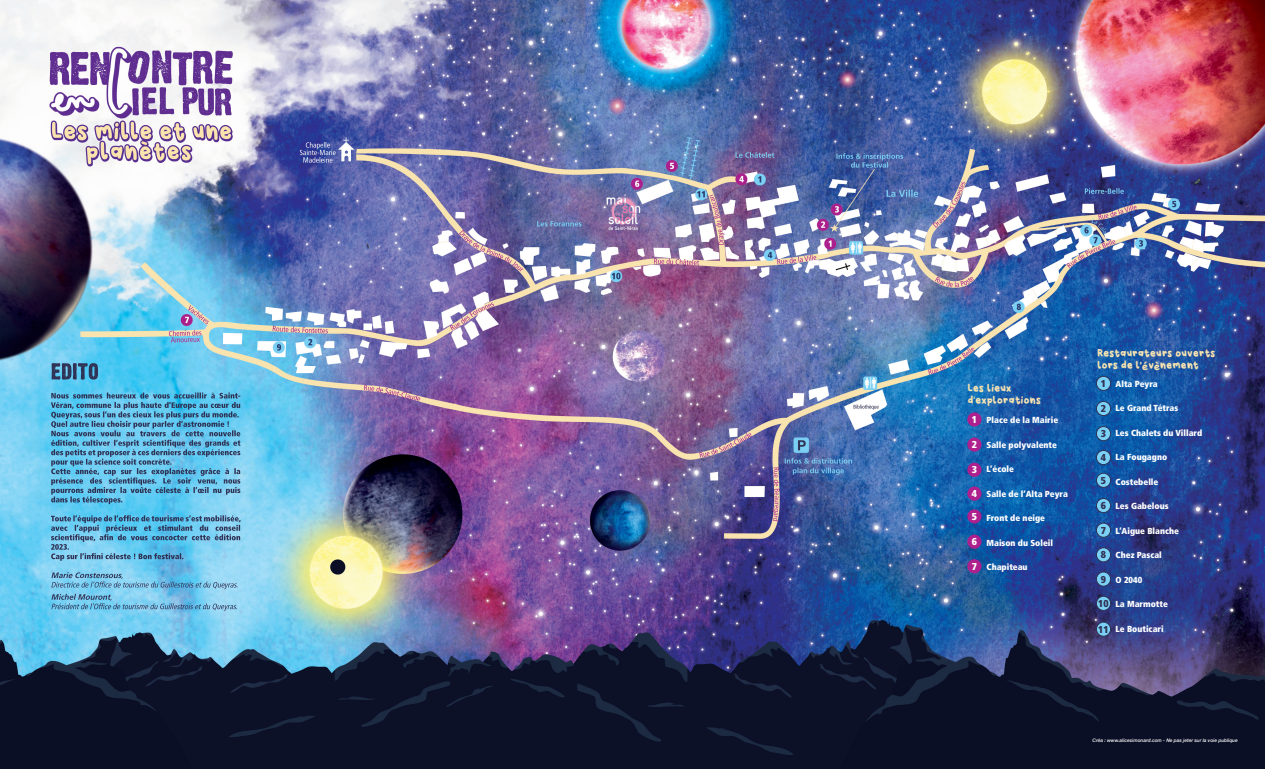
<style>
.page{position:relative;width:1265px;height:769px;background:#fff}
.page>*{position:absolute;margin:0;border:0;box-sizing:border-box;transform-origin:0 0}
.t1{font:14px/12.2px "Winkle";letter-spacing:-.025em;color:#f9e4b0}
.t2{font:900 condensed 10.06px "Frutiger LT Std";color:#2f3255}
.t3{font:900 condensed 10.06px "Frutiger LT Std";color:#fff}
.t4{font:900 condensed 8.75px "Frutiger LT Std";color:#fff}
.t5{font:italic 500 4.81px "Helvetica Neue";color:#fff}
.s1{font-family:"Comic Sans MS";font-weight:700;font-size:10.5px}
</style>
<div class="page">
<img style="left:0;top:0;width:1265px;height:769px">
<div style="left:967px;top:412px;width:14px;height:15px;background:#ad208e;border-radius:50%"></div>
<div style="left:1096px;top:376px;width:15px;height:14px;background:#7ad1f5;border-radius:50%"></div>
<div style="left:1096px;top:376px;width:15px;height:15px;border:1px solid #2f3255;border-radius:50%"></div>
<div style="left:967px;top:437px;width:14px;height:15px;background:#ad208e;border-radius:50%"></div>
<div style="left:1096px;top:401px;width:15px;height:15px;background:#7ad1f5;border-radius:50%"></div>
<div style="left:1096px;top:401px;width:15px;height:15px;border:1px solid #2f3255;border-radius:50%"></div>
<div style="left:967px;top:463px;width:14px;height:14px;background:#ad208e;border-radius:50%"></div>
<div style="left:1096px;top:427px;width:15px;height:14px;background:#7ad1f5;border-radius:50%"></div>
<div style="left:1096px;top:426px;width:15px;height:15px;border:1px solid #2f3255;border-radius:50%"></div>
<div style="left:967px;top:487px;width:14px;height:14px;background:#ad208e;border-radius:50%"></div>
<div style="left:1096px;top:450px;width:15px;height:15px;background:#7ad1f5;border-radius:50%"></div>
<div style="left:1096px;top:450px;width:15px;height:15px;border:1px solid #2f3255;border-radius:50%"></div>
<div style="left:967px;top:509px;width:14px;height:14px;background:#ad208e;border-radius:50%"></div>
<div style="left:1096px;top:473px;width:15px;height:14px;background:#7ad1f5;border-radius:50%"></div>
<div style="left:1096px;top:473px;width:15px;height:14px;border:1px solid #2f3255;border-radius:50%"></div>
<div style="left:967px;top:535px;width:14px;height:14px;background:#ad208e;border-radius:50%"></div>
<div style="left:1096px;top:498px;width:15px;height:15px;background:#7ad1f5;border-radius:50%"></div>
<div style="left:1096px;top:498px;width:15px;height:15px;border:1px solid #2f3255;border-radius:50%"></div>
<div style="left:967px;top:559px;width:14px;height:14px;background:#ad208e;border-radius:50%"></div>
<div style="left:1096px;top:523px;width:15px;height:14px;background:#7ad1f5;border-radius:50%"></div>
<div style="left:1096px;top:523px;width:15px;height:14px;border:1px solid #2f3255;border-radius:50%"></div>
<div style="left:1096px;top:548px;width:15px;height:14px;background:#7ad1f5;border-radius:50%"></div>
<div style="left:1096px;top:548px;width:15px;height:14px;border:1px solid #2f3255;border-radius:50%"></div>
<div style="left:1096px;top:572px;width:15px;height:14px;background:#7ad1f5;border-radius:50%"></div>
<div style="left:1096px;top:572px;width:15px;height:14px;border:1px solid #2f3255;border-radius:50%"></div>
<div style="left:1096px;top:596px;width:15px;height:14px;background:#7ad1f5;border-radius:50%"></div>
<div style="left:1096px;top:596px;width:15px;height:14px;border:1px solid #2f3255;border-radius:50%"></div>
<div style="left:1096px;top:622px;width:15px;height:14px;background:#7ad1f5;border-radius:50%"></div>
<div style="left:1096px;top:622px;width:15px;height:14px;border:1px solid #2f3255;border-radius:50%"></div>
<svg style="left:51px;top:572px;width:187px;height:39px;background:#75bbdf"></svg>
<svg style="left:51px;top:515px;width:190px;height:46px;background:#62aed3"></svg>
<svg style="left:51px;top:393px;width:189px;height:111px;background:#5aa8ce"></svg>
<svg style="left:52px;top:363px;width:46px;height:17px"></svg>
<img style="left:605px;top:189px;width:37px;height:42px">
<h1 class="t1" style="left:967px;top:382px;width:75px">Les lieux d'explorations</h1>
<p class="t3" style="left:972px;top:413px;width:7px">1</p>
<p class="t3" style="left:972px;top:438px;width:7px">2</p>
<p class="t3" style="left:972px;top:463px;width:7px">3</p>
<p class="t3" style="left:972px;top:487px;width:7px">4</p>
<p class="t3" style="left:972px;top:510px;width:7px">5</p>
<p class="t3" style="left:972px;top:535px;width:7px">6</p>
<p class="t3" style="left:972px;top:560px;width:7px">7</p>
<p class="t4" style="left:986px;top:415px;width:73px">Place de la Mairie</p>
<p class="t4" style="left:986px;top:439px;width:72px">Salle polyvalente</p>
<p class="t4" style="left:986px;top:464px;width:29px">L’école</p>
<p class="t4" style="left:986px;top:488px;width:83px">Salle de l’Alta Peyra</p>
<p class="t4" style="left:986px;top:513px;width:60px">Front de neige</p>
<p class="t4" style="left:986px;top:537px;width:68px">Maison du Soleil</p>
<p class="t4" style="left:986px;top:562px;width:43px">Chapiteau</p>
<h1 class="t1" style="left:1097px;top:347px;width:120px">Restaurateurs ouverts lors de l<span class="s1">’é</span>v<span class="s1">è</span>nement</h1>
<p class="t2" style="left:1101px;top:377px;width:7px">1</p>
<p class="t4" style="left:1116px;top:378px;width:44px">Alta Peyra</p>
<p class="t4" style="left:1116px;top:403px;width:64px">Le Grand Tétras</p>
<p class="t4" style="left:1116px;top:427px;width:88px">Les Chalets du Villard</p>
<p class="t4" style="left:1116px;top:452px;width:53px">La Fougagno</p>
<p class="t4" style="left:1116px;top:476px;width:44px">Costebelle</p>
<p class="t4" style="left:1116px;top:501px;width:54px">Les Gabelous</p>
<p class="t4" style="left:1116px;top:525px;width:65px">L’Aigue Blanche</p>
<p class="t4" style="left:1116px;top:550px;width:48px">Chez Pascal</p>
<p class="t4" style="left:1116px;top:574px;width:28px">O 2040</p>
<p class="t4" style="left:1116px;top:599px;width:54px">La Marmotte</p>
<p class="t4" style="left:1116px;top:623px;width:50px">Le Bouticari</p>
<p class="t2" style="left:1101px;top:402px;width:7px">2</p>
<p class="t2" style="left:1101px;top:427px;width:7px">3</p>
<p class="t2" style="left:1101px;top:451px;width:7px">4</p>
<p class="t2" style="left:1101px;top:474px;width:7px">5</p>
<p class="t2" style="left:1101px;top:499px;width:7px">6</p>
<p class="t2" style="left:1101px;top:524px;width:7px">7</p>
<p class="t2" style="left:1101px;top:549px;width:7px">8</p>
<p class="t2" style="left:1101px;top:573px;width:7px">9</p>
<p class="t2" style="left:1098px;top:597px;width:12px">10</p>
<p class="t2" style="left:1098px;top:623px;width:12px">11</p>
<p class="t5" style="left:1093px;top:736px;width:147px">Créa : www.alicesimonard.com - Ne pas jeter sur la voie publique</p>
</div>
